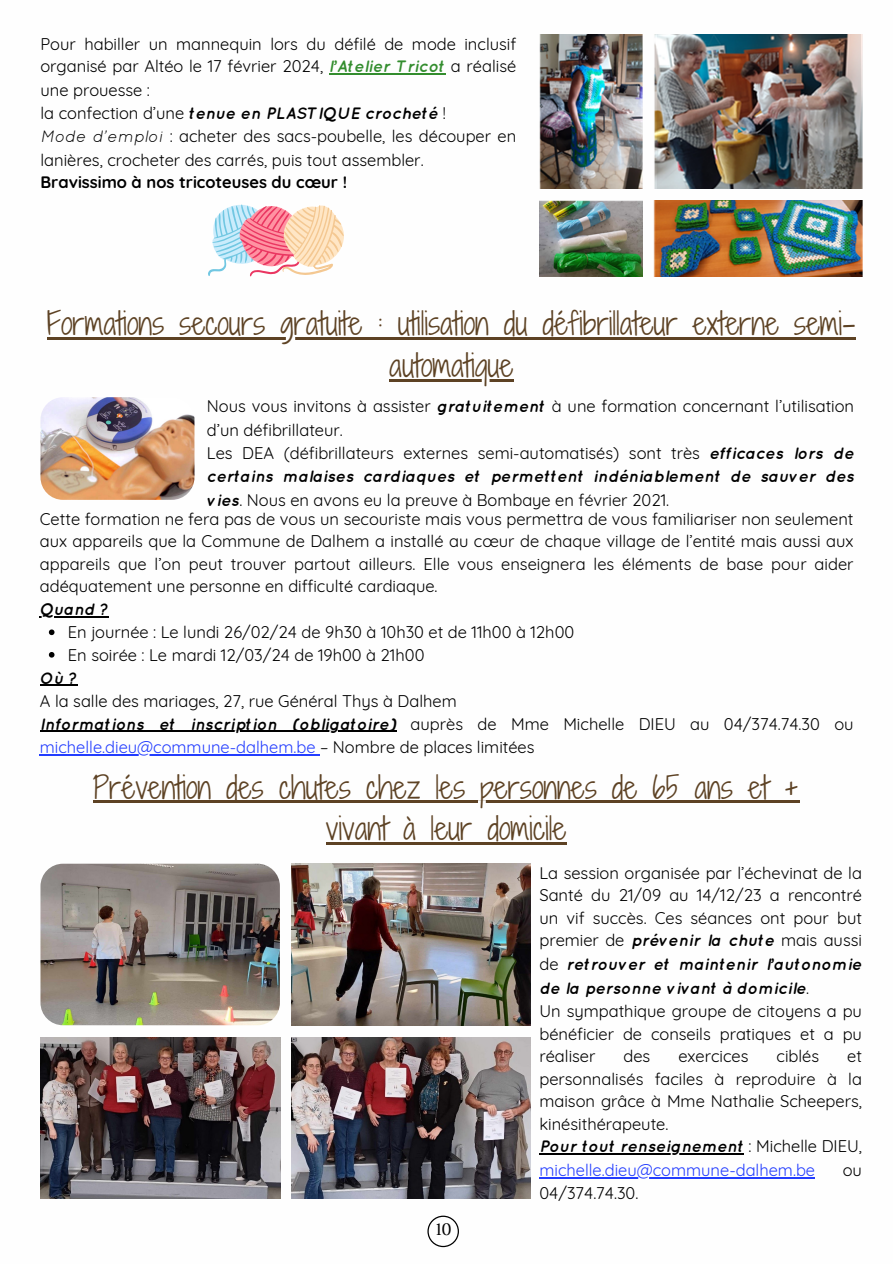
<style>
.page{position:relative;width:893px;height:1264px;background:#fff}
.page>*{position:absolute;margin:0;border:0;box-sizing:border-box;transform-origin:0 0}
.t1{font:30px/41.7px "Shadows Into Light Two";color:#5d4224;text-align:center}
.t2{font:18px "Luthier";color:#000}
.t3{font:16.5px/22.5px "Quicksand";color:#000;text-align:justify}
.t4{font:16.5px/23.7px "Quicksand";color:#233dff}
.t5{font:italic 700 16.5px "Quicksand";color:#000}
.t6{font:700 16.5px "Quicksand";color:#000}
.s1{font-weight:700;font-style:italic;color:#338d2e}
.s2{font-weight:400;font-style:normal}
.s3{font-style:italic}
.s4{font-weight:700;font-style:italic}
.s5{color:#233dff}
.s6{font-weight:700;font-style:italic;color:#000}
.s7{color:#000}
</style>
<div class="page">
<svg style="left:427px;top:1215px;width:32px;height:32px"></svg>
<img style="left:539px;top:35px;width:103px;height:154px">
<img style="left:654px;top:35px;width:208px;height:154px">
<img style="left:539px;top:200px;width:103px;height:77px">
<img style="left:654px;top:200px;width:208px;height:77px">
<img style="left:40px;top:397px;width:154px;height:102px;border-radius:22px">
<svg style="left:208px;top:204px;width:136px;height:72px"></svg>
<hr style="left:329px;top:74px;width:116px;height:1px;background:#338d2e">
<hr style="left:47px;top:337px;width:808px;height:2px;background:#5d4224">
<hr style="left:389px;top:379px;width:124px;height:2px;background:#5d4224">
<hr style="left:40px;top:616px;width:69px;height:1px;background:#000">
<svg style="left:49px;top:629px;width:5px;height:6px"></svg>
<svg style="left:49px;top:652px;width:5px;height:5px"></svg>
<hr style="left:40px;top:684px;width:38px;height:1px;background:#000">
<hr style="left:40px;top:730px;width:356px;height:2px;background:#000">
<hr style="left:40px;top:754px;width:280px;height:1px;background:#233dff">
<hr style="left:93px;top:800px;width:706px;height:3px;background:#5d4224">
<hr style="left:326px;top:842px;width:240px;height:2px;background:#5d4224">
<img style="left:40px;top:863px;width:240px;height:162px;border-radius:22px">
<img style="left:291px;top:863px;width:239px;height:162px">
<img style="left:40px;top:1037px;width:240px;height:160px">
<img style="left:291px;top:1037px;width:239px;height:160px">
<hr style="left:539px;top:1153px;width:205px;height:1px;background:#000">
<hr style="left:539px;top:1177px;width:276px;height:1px;background:#233dff">
<p class="t3" style="left:40px;top:32px;width:477px;line-height:23.1px">Pour habiller un mannequin lors du défilé de mode inclusif organisé par Altéo le 17 février 2024, <span class="s1">l’Atelier Tricot</span> a réalisé une prouesse :</p>
<p class="t5" style="left:40px;top:103px;width:407px"><span class="s2">la confection d’une</span> tenue en PLASTIQUE crocheté <span class="s2">!</span></p>
<p class="t3" style="left:40px;top:124px;width:477px;line-height:23.7px"><span class="s3">Mode d’emploi</span> : acheter des sacs-poubelle, les découper en lanières, crocheter des carrés, puis tout assembler.</p>
<p class="t6" style="left:40px;top:172px;width:308px">Bravissimo à nos tricoteuses du cœur !</p>
<p class="t1" style="left:47px;top:302px;width:810px">Formations secours gratuite : utilisation du défibrillateur externe semi&shy;automatique</p>
<p class="t3" style="left:207px;top:394px;width:648px;line-height:23.7px">Nous vous invitons à assister <span class="s4">gratuitement</span> à une formation concernant l’utilisation d’un défibrillateur.</p>
<p class="t3" style="left:207px;top:440px;width:648px;line-height:23.7px">Les DEA (défibrillateurs externes semi-automatisés) sont très <span class="s4">efficaces lors de certains malaises cardiaques et permettent indéniablement de sauver des vies</span>. Nous en avons eu la preuve à Bombaye en février 2021.</p>
<p class="t3" style="left:40px;top:507px;width:815px">Cette formation ne fera pas de vous un secouriste mais vous permettra de vous familiariser non seulement aux appareils que la Commune de Dalhem a installé au cœur de chaque village de l’entité mais aussi aux appareils que l’on peut trouver partout ailleurs. Elle vous enseignera les éléments de base pour aider adéquatement une personne en difficulté cardiaque.</p>
<p class="t5" style="left:40px;top:599px;width:70px">Quand ?</p>
<p class="t3" style="left:68px;top:621px;width:508px">En journée : Le lundi 26/02/24 de 9h30 à 10h30 et de 11h00 à 12h00</p>
<p class="t3" style="left:68px;top:643px;width:358px">En soirée : Le mardi 12/03/24 de 19h00 à 21h00</p>
<p class="t5" style="left:40px;top:667px;width:39px">Où ?</p>
<p class="t3" style="left:40px;top:689px;width:418px">A la salle des mariages, 27, rue Général Thys à Dalhem</p>
<p class="t3" style="left:40px;top:711px;width:815px;line-height:23.7px"><span class="s4">Informations et inscription (obligatoire)</span> auprès de Mme Michelle DIEU au 04/374.74.30 ou <span class="s5">michelle.dieu@commune-dalhem.be</span> – Nombre de places limitées</p>
<p class="t1" style="left:93px;top:765px;width:708px">Prévention des chutes chez les personnes de 65 ans et +</p>
<p class="t1" style="left:326px;top:807px;width:242px">vivant à leur domicile</p>
<p class="t3" style="left:539px;top:861px;width:324px;line-height:23px">La session organisée par l’échevinat de la Santé du 21/09 au 14/12/23 a rencontré un vif succès. Ces séances ont pour but premier de <span class="s4">prévenir la chute</span> mais aussi de <span class="s4">retrouver et maintenir l’autonomie de la personne vivant à domicile</span>.</p>
<p class="t3" style="left:539px;top:999px;width:324px">Un sympathique groupe de citoyens a pu bénéficier de conseils pratiques et a pu réaliser</p>
<p class="t3" style="left:623px;top:1044px;width:28px">des</p>
<p class="t3" style="left:678px;top:1044px;width:72px">exercices</p>
<p class="t3" style="left:776px;top:1044px;width:44px">ciblés</p>
<p class="t3" style="left:539px;top:1044px;width:324px;text-indent:308px">et personnalisés faciles à reproduire à la maison grâce à Mme Nathalie Scheepers, kinésithérapeute.</p>
<p class="t4" style="left:539px;top:1134px;width:324px"><span class="s6">Pour tout renseignement</span> <span class="s7">: Michelle DIEU, </span>michelle.dieu@commune-dalhem.be</p>
<p class="t3" style="left:842px;top:1158px;width:21px">ou</p>
<p class="t2" style="left:435px;top:1222px;width:17px">10</p>
<p class="t3" style="left:539px;top:1181px;width:100px">04/374.74.30.</p>
</div>
